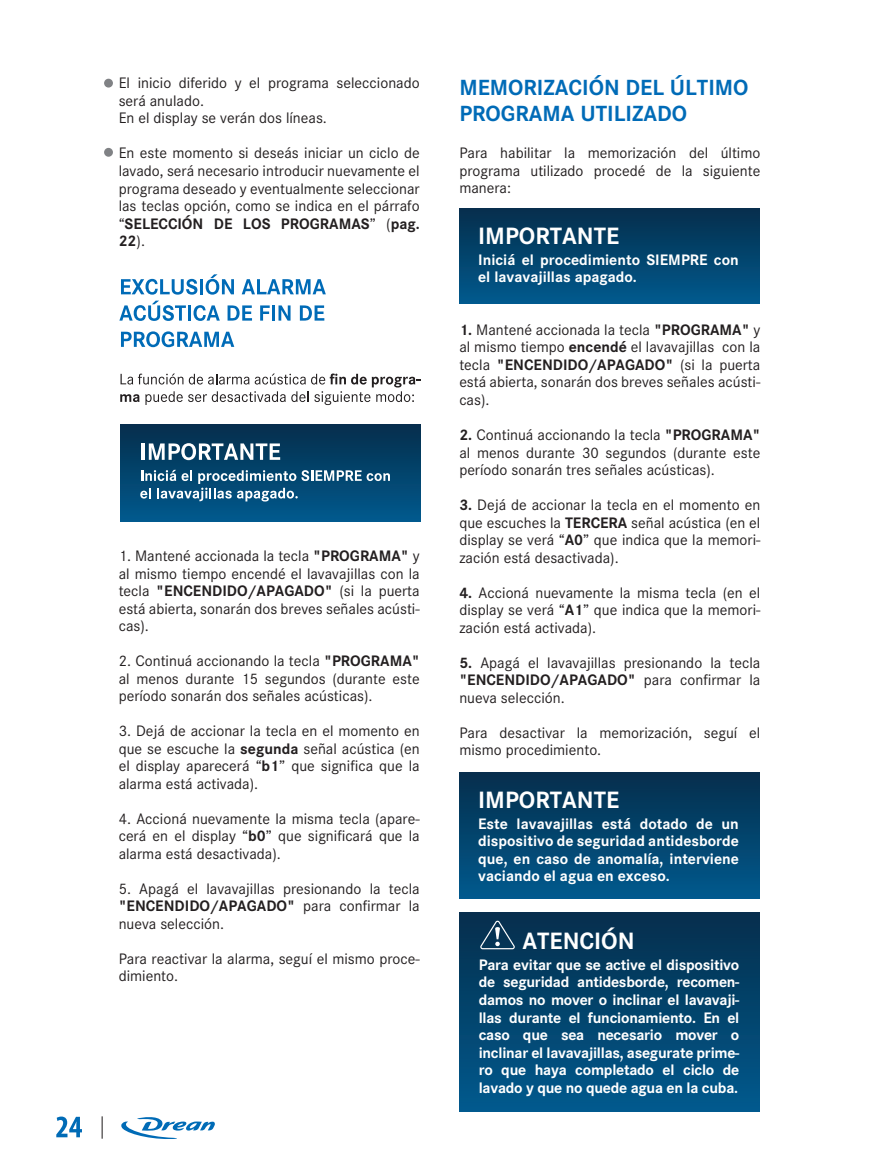
<style>
.page{position:relative;width:870px;height:1168px;background:#fff}
.page>*{position:absolute;margin:0;border:0;box-sizing:border-box;transform-origin:0 0}
.t1{font:700 24.5px "Corporate S";color:#fff}
.t2{font:700 22.75px/26.2px "Corporate S";color:#006bb7}
.t3{font:15.75px/17.5px "Corporate S";color:#231f20;text-align:justify}
.t4{font:700 15.75px/17.5px "Corporate S";color:#fff;text-align:justify}
.s1{font-weight:700}
</style>
<div class="page">
<div style="left:121px;top:425px;width:300px;height:96px;background:linear-gradient(to bottom,#072f4d,#01598c)"></div>
<hr style="left:142px;top:443px;width:3px;height:17px;background:#fff">
<svg style="left:149px;top:443px;width:131px;height:17px"></svg>
<svg style="left:140px;top:470px;width:250px;height:31px"></svg>
<svg style="left:120px;top:373px;width:300px;height:32px"></svg>
<div style="left:104px;top:79px;width:9px;height:9px;background:#808285;border-radius:50%"></div>
<div style="left:104px;top:148px;width:9px;height:9px;background:#808285;border-radius:50%"></div>
<svg style="left:121px;top:279px;width:76px;height:15px"></svg>
<hr style="left:200px;top:279px;width:3px;height:15px;background:#006bb7">
<svg style="left:206px;top:274px;width:28px;height:20px"></svg>
<svg style="left:242px;top:279px;width:84px;height:15px"></svg>
<svg style="left:119px;top:300px;width:67px;height:21px"></svg>
<hr style="left:188px;top:305px;width:3px;height:15px;background:#006bb7">
<svg style="left:193px;top:305px;width:27px;height:16px"></svg>
<svg style="left:227px;top:305px;width:25px;height:15px"></svg>
<svg style="left:260px;top:305px;width:10px;height:15px"></svg>
<hr style="left:272px;top:305px;width:3px;height:15px;background:#006bb7">
<svg style="left:278px;top:305px;width:12px;height:15px"></svg>
<svg style="left:300px;top:305px;width:24px;height:15px"></svg>
<svg style="left:121px;top:331px;width:113px;height:16px"></svg>
<svg style="left:56px;top:1116px;width:26px;height:21px"></svg>
<svg style="left:121px;top:1117px;width:94px;height:22px"></svg>
<svg style="left:102px;top:1116px;width:1px;height:22px"></svg>
<div style="left:459px;top:209px;width:300px;height:94px;background:linear-gradient(to bottom,#052e4c,#01598c)"></div>
<div style="left:459px;top:772px;width:300px;height:126px;background:linear-gradient(to bottom,#052e4c,#01598c)"></div>
<div style="left:460px;top:912px;width:299px;height:199px;background:linear-gradient(to bottom,#052e4c,#00598d)"></div>
<svg style="left:480px;top:920px;width:35px;height:29px"></svg>
<p class="t3" style="left:119px;top:75px;width:302px;text-align:left">El inicio diferido y el programa seleccionado será anulado.<br>En el display se verán dos líneas.</p>
<p class="t3" style="left:119px;top:145px;width:303px">En este momento si deseás iniciar un ciclo de lavado, será necesario introducir nuevamente el programa deseado y eventualmente seleccionar las teclas opción, como se indica en el párrafo “<span class="s1">SELECCIÓN DE LOS PROGRAMAS</span>” (<span class="s1">pag.<br>22</span>).</p>
<p class="t3" style="left:119px;top:547px;width:302px">1. Mantené accionada la tecla <span class="s1">"PROGRAMA"</span> y al mismo tiempo encendé el lavavajillas con la tecla <span class="s1">"ENCENDIDO/APAGADO"</span> (si la puerta está abierta, sonarán dos breves señales acústi&shy;cas).</p>
<p class="t3" style="left:119px;top:652px;width:303px">2. Continuá accionando la tecla <span class="s1">"PROGRAMA" </span>al menos durante 15 segundos (durante este período sonarán dos señales acústicas).</p>
<p class="t3" style="left:119px;top:722px;width:302px">3. Dejá de accionar la tecla en el momento en que se escuche la <span class="s1">segunda</span> señal acústica (en el display aparecerá “<span class="s1">b1</span>” que significa que la alarma está activada).</p>
<p class="t3" style="left:119px;top:809px;width:303px">4. Accioná nuevamente la misma tecla (apare&shy;cerá en el display “<span class="s1">b0</span>” que significará que la alarma está desactivada).</p>
<p class="t3" style="left:119px;top:879px;width:303px">5. Apagá el lavavajillas presionando la tecla <span class="s1">"ENCENDIDO/APAGADO"</span> para confirmar la nueva selección.</p>
<p class="t3" style="left:119px;top:949px;width:302px">Para reactivar la alarma, seguí el mismo proce&shy;dimiento.</p>
<h2 class="t2" style="left:459px;top:74px;width:291px">MEMORIZACIÓN DEL ÚLTIMO<br>PROGRAMA UTILIZADO</h2>
<p class="t3" style="left:459px;top:144px;width:302px">Para habilitar la memorización del último programa utilizado procedé de la siguiente manera:</p>
<h1 class="t1" style="left:478px;top:221px;width:143px">IMPORTANTE</h1>
<p class="t4" style="left:478px;top:251px;width:262px">Iniciá el procedimiento SIEMPRE con el lavavajillas apagado.</p>
<p class="t3" style="left:459px;top:321px;width:303px"><span class="s1">1.</span> Mantené accionada la tecla <span class="s1">"PROGRAMA"</span> y al mismo tiempo <span class="s1">encendé</span> el lavavajillas con la tecla <span class="s1">"ENCENDIDO/APAGADO"</span> (si la puerta está abierta, sonarán dos breves señales acústi&shy;cas).</p>
<p class="t3" style="left:459px;top:426px;width:303px"><span class="s1">2.</span> Continuá accionando la tecla <span class="s1">"PROGRAMA" </span>al menos durante 30 segundos (durante este período sonarán tres señales acústicas).</p>
<p class="t3" style="left:459px;top:496px;width:303px"><span class="s1">3.</span> Dejá de accionar la tecla en el momento en que escuches la <span class="s1">TERCERA</span> señal acústica (en el display se verá “<span class="s1">A0</span>” que indica que la memori&shy;zación está desactivada).</p>
<p class="t3" style="left:459px;top:583px;width:303px"><span class="s1">4.</span> Accioná nuevamente la misma tecla (en el display se verá “<span class="s1">A1</span>” que indica que la memori&shy;zación está activada).</p>
<p class="t3" style="left:459px;top:653px;width:303px"><span class="s1">5.</span> Apagá el lavavajillas presionando la tecla <span class="s1">"ENCENDIDO/APAGADO"</span> para confirmar la nueva selección.</p>
<p class="t3" style="left:459px;top:723px;width:302px">Para desactivar la memorización, seguí el mismo procedimiento.</p>
<h1 class="t1" style="left:478px;top:785px;width:143px">IMPORTANTE</h1>
<p class="t4" style="left:478px;top:814px;width:262px">Este lavavajillas está dotado de un dispositivo de seguridad antidesborde que, en caso de anomalía, interviene vaciando el agua en exceso.</p>
<h1 class="t1" style="left:522px;top:926px;width:114px">ATENCIÓN</h1>
<p class="t4" style="left:479px;top:956px;width:262px">Para evitar que se active el dispositivo de seguridad antidesborde, recomen&shy;damos no mover o inclinar el lavavaji&shy;llas durante el funcionamiento. En el caso que sea necesario mover o inclinar el lavavajillas, asegurate prime&shy;ro que haya completado el ciclo de lavado y que no quede agua en la cuba.</p>
</div>
